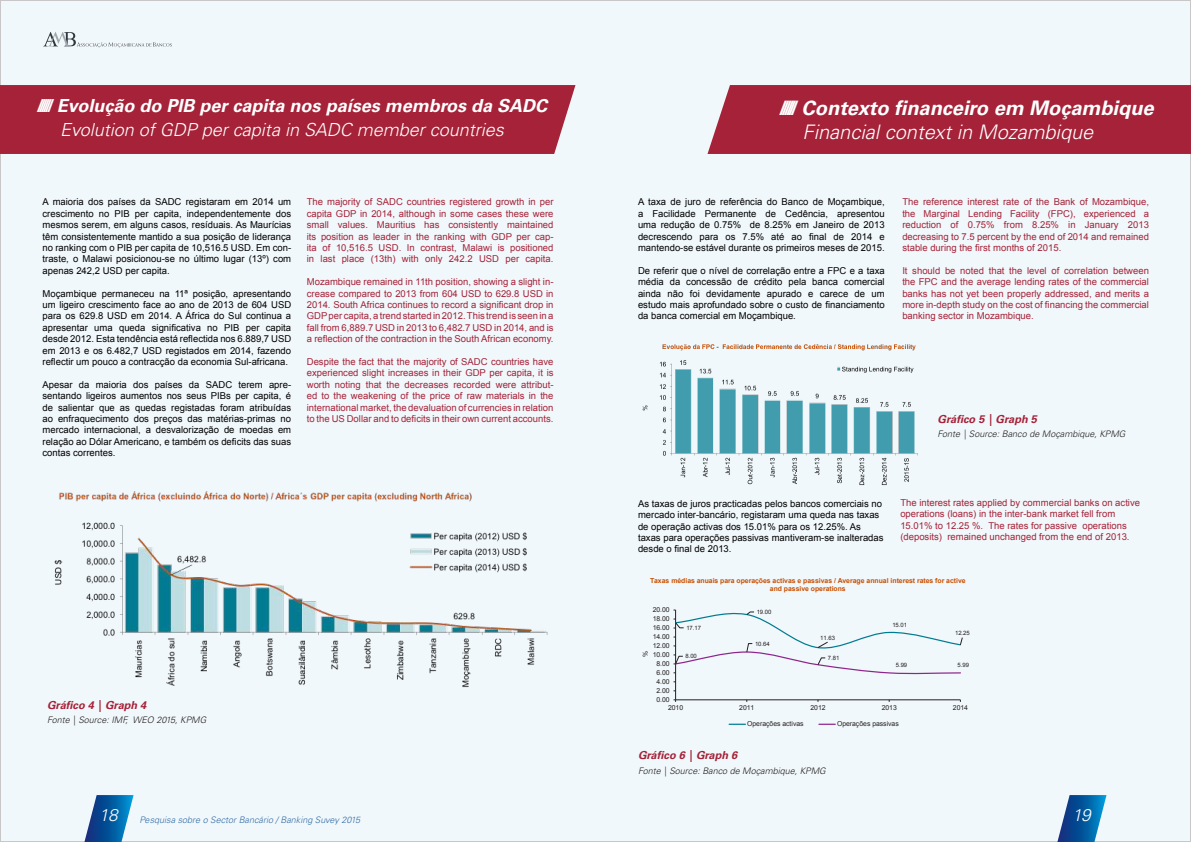
<style>
.page{position:relative;width:1191px;height:842px;background:#fff}
.page>*{position:absolute;margin:0;border:0;box-sizing:border-box;transform-origin:0 0}
.t1{font:italic 700 20px/24px "Univers LT Std";color:#fff}
.t2{font:italic 700 18px/24px "Univers LT Std";color:#fff}
.t3{font:italic 300 17px "Univers LT Std";color:#fff}
.t4{font:italic 700 11px "Univers LT Std";color:#a52238}
.t5{font:9.5px/11.4px "Arial";color:#000;text-align:justify}
.t6{font:9.5px/11.4px "Arial";color:#a52238;text-align:justify}
.t7{font:italic 300 9px "Univers LT Std";color:#231f20}
.t8{font:italic 300 9px "Univers LT Std";color:#014790}
.t9{font:6.9px "Arial";letter-spacing:-.005em;color:#231f20}
.t10{font:700 6.9px/7.8px "Arial";letter-spacing:-.005em;color:#c84e00;text-align:center}
.t11{font:6px "Arial";letter-spacing:-.005em;color:#231f20}
.t12{font:5.9px "Arial";letter-spacing:-.005em;color:#231f20}
.s1{font-style:normal}
.s2{font-weight:300}
</style>
<div class="page">
<div style="left:0;top:0;width:1190px;height:841px;background:#f1f8fb"></div>
<div style="left:0;top:85px;width:575px;height:69px;background:#a52238"></div>
<img style="left:54px;top:491px;width:494px;height:197px">
<div style="left:707px;top:85px;width:484px;height:69px;background:#a52238"></div>
<img style="left:642px;top:344px;width:276px;height:141px">
<hr style="left:675px;top:610px;width:1px;height:90px;background:#231f20">
<hr style="left:675px;top:700px;width:285px;height:1px;background:#231f20">
<svg style="left:673px;top:610px;width:289px;height:65px"></svg>
<svg style="left:729px;top:724px;width:16px;height:1px"></svg>
<svg style="left:819px;top:724px;width:16px;height:1px"></svg>
<svg style="left:84px;top:795px;width:50px;height:47px"></svg>
<svg style="left:1057px;top:795px;width:49px;height:47px"></svg>
<h2 class="t2" style="left:60px;top:94px;width:489px;text-indent:-24px"><span class="s1">//////</span> Evolução do PIB per capita nos países membros da SADC<br><span class="s2">Evolution of GDP per capita in SADC member countries</span></h2>
<p class="t5" style="left:43px;top:196px;width:250px">A maioria dos países da SADC registaram em 2014 um crescimento no PIB per capita, independentemente dos mesmos serem, em alguns casos, resíduais. As Maurícias têm consistentemente mantido a sua posição de liderança no ranking com o PIB per capita de 10,516.5 USD. Em con&shy;traste, o Malawi posicionou-se no último lugar (13º) com apenas 242,2 USD per capita.</p>
<p class="t5" style="left:43px;top:288px;width:250px">Moçambique permaneceu na 11ª posição, apresentando um ligeiro crescimento face ao ano de 2013 de 604 USD para os 629.8 USD em 2014. A África do Sul continua a apresentar uma queda significativa no PIB per capita desde 2012. Esta tendência está reflectida nos 6.889,7 USD em 2013 e os 6.482,7 USD registados em 2014, fazendo reflectir um pouco a contracção da economia Sul-africana.</p>
<p class="t5" style="left:43px;top:379px;width:250px">Apesar da maioria dos países da SADC terem apre&shy;sentando ligeiros aumentos nos seus PIBs per capita, é de salientar que as quedas registadas foram atribuídas ao enfraquecimento dos preços das matérias-primas no mercado internacional, a desvalorização de moedas em relação ao Dólar Americano, e também os deficits das suas contas correntes.</p>
<p class="t6" style="left:307px;top:196px;width:248px">The majority of SADC countries registered growth in per capita GDP in 2014, although in some cases these were small values. Mauritius has consistently maintained its position as leader in the ranking with GDP per cap&shy;ita of 10,516.5 USD. In contrast, Malawi is positioned in last place (13th) with only 242.2 USD per capita.</p>
<p class="t6" style="left:307px;top:276px;width:248px">Mozambique remained in 11th position, showing a slight in&shy;crease compared to 2013 from 604 USD to 629.8 USD in 2014. South Africa continues to record a significant drop in GDP per capita, a trend started in 2012. This trend is seen in a fall from 6,889.7 USD in 2013 to 6,482.7 USD in 2014, and is a reflection of the contraction in the South African economy.</p>
<p class="t6" style="left:307px;top:356px;width:248px">Despite the fact that the majority of SADC countries have experienced slight increases in their GDP per capita, it is worth noting that the decreases recorded were attribut&shy;ed to the weakening of the price of raw materials in the international market, the devaluation of currencies in relation to the US Dollar and to deficits in their own current accounts.</p>
<p class="t4" style="left:47px;top:698px;width:101px">Gráfico 4 | Graph 4</p>
<p class="t7" style="left:47px;top:714px;width:161px">Fonte | Source: IMF, WEO 2015, KPMG</p>
<h1 class="t1" style="left:802px;top:96px;width:353px;text-indent:-24px"><span class="s1">//////</span> Contexto financeiro em Moçambique<br><span class="s2">Financial context in Mozambique</span></h1>
<p class="t5" style="left:638px;top:196px;width:248px">A taxa de juro de referência do Banco de Moçambique, a Facilidade Permanente de Cedência, apresentou uma redução de 0.75% de 8.25% em Janeiro de 2013 decrescendo para os 7.5% até ao final de 2014 e mantendo-se estável durante os primeiros meses de 2015.</p>
<p class="t5" style="left:638px;top:265px;width:248px">De referir que o nível de correlação entre a FPC e a taxa média da concessão de crédito pela banca comercial ainda não foi devidamente apurado e carece de um estudo mais aprofundado sobre o custo de financiamento da banca comercial em Moçambique.</p>
<p class="t6" style="left:902px;top:196px;width:248px">The reference interest rate of the Bank of Mozambique, the Marginal Lending Facility (FPC), experienced a reduction of 0.75% from 8.25% in January 2013 decreasing to 7.5 percent by the end of 2014 and remained stable during the first months of 2015.</p>
<p class="t6" style="left:902px;top:265px;width:248px">It should be noted that the level of correlation between the FPC and the average lending rates of the commercial banks has not yet been properly addressed, and merits a more in-depth study on the cost of financing the commercial banking sector in Mozambique.</p>
<p class="t4" style="left:937px;top:412px;width:101px">Gráfico 5 | Graph 5</p>
<p class="t7" style="left:937px;top:428px;width:189px">Fonte | Source: Banco de Moçambique, KPMG</p>
<p class="t5" style="left:638px;top:498px;width:247px;text-align:left">As taxas de juros practicadas pelos bancos comerciais no mercado inter-bancário, registaram uma queda nas taxas de operação activas dos 15.01% para os 12.25%. As taxas para operações passivas mantiveram-se inalteradas desde o final de 2013.</p>
<p class="t6" style="left:900px;top:497px;width:241px;text-align:left">The interest rates applied by commercial banks on active operations (loans) in the inter-bank market fell from 15.01% to 12.25 %. The rates for passive operations (deposits) remained unchanged from the end of 2013.</p>
<p class="t10" style="left:650px;top:577px;width:317px">Taxas médias anuais para operações activas e passivas / Average annual interest rates for active and passive operations</p>
<p class="t9" style="left:652px;top:605px;width:19px">20.00</p>
<p class="t9" style="left:652px;top:614px;width:19px">18.00</p>
<p class="t9" style="left:652px;top:623px;width:19px">16.00</p>
<p class="t9" style="left:652px;top:632px;width:19px">14.00</p>
<p class="t9" style="left:652px;top:641px;width:19px">12.00</p>
<p class="t9" style="left:641px;top:657px;width:8px;rotate:-90deg">%</p>
<p class="t9" style="left:652px;top:650px;width:19px">10.00</p>
<p class="t9" style="left:656px;top:659px;width:15px">8.00</p>
<p class="t9" style="left:656px;top:668px;width:15px">6.00</p>
<p class="t9" style="left:656px;top:677px;width:15px">4.00</p>
<p class="t9" style="left:656px;top:686px;width:15px">2.00</p>
<p class="t9" style="left:656px;top:695px;width:15px">0.00</p>
<p class="t12" style="left:686px;top:624px;width:16px">17.17</p>
<p class="t12" style="left:685px;top:652px;width:13px">8.00</p>
<p class="t11" style="left:756px;top:608px;width:16px">19.00</p>
<p class="t12" style="left:755px;top:640px;width:16px">10.64</p>
<p class="t11" style="left:820px;top:633px;width:16px">11.63</p>
<p class="t12" style="left:828px;top:654px;width:13px">7.81</p>
<p class="t12" style="left:892px;top:621px;width:16px">15.01</p>
<p class="t12" style="left:955px;top:629px;width:16px">12.25</p>
<p class="t12" style="left:895px;top:661px;width:13px">5.99</p>
<p class="t12" style="left:957px;top:661px;width:13px">5.99</p>
<p class="t9" style="left:668px;top:703px;width:17px">2010</p>
<p class="t9" style="left:739px;top:703px;width:17px">2011</p>
<p class="t9" style="left:810px;top:703px;width:17px">2012</p>
<p class="t9" style="left:881px;top:703px;width:17px">2013</p>
<p class="t9" style="left:953px;top:703px;width:17px">2014</p>
<p class="t9" style="left:747px;top:719px;width:58px">Operações activas</p>
<p class="t9" style="left:837px;top:719px;width:63px">Operações passivas</p>
<p class="t4" style="left:638px;top:749px;width:101px">Gráfico 6 | Graph 6</p>
<p class="t7" style="left:638px;top:765px;width:189px">Fonte | Source: Banco de Moçambique, KPMG</p>
<h3 class="t3" style="left:99px;top:804px;width:20px">18</h3>
<h3 class="t3" style="left:1072px;top:804px;width:20px">19</h3>
<p class="t8" style="left:140px;top:814px;width:222px">Pesquisa sobre o Sector Bancário / Banking Suvey 2015</p>
</div>
